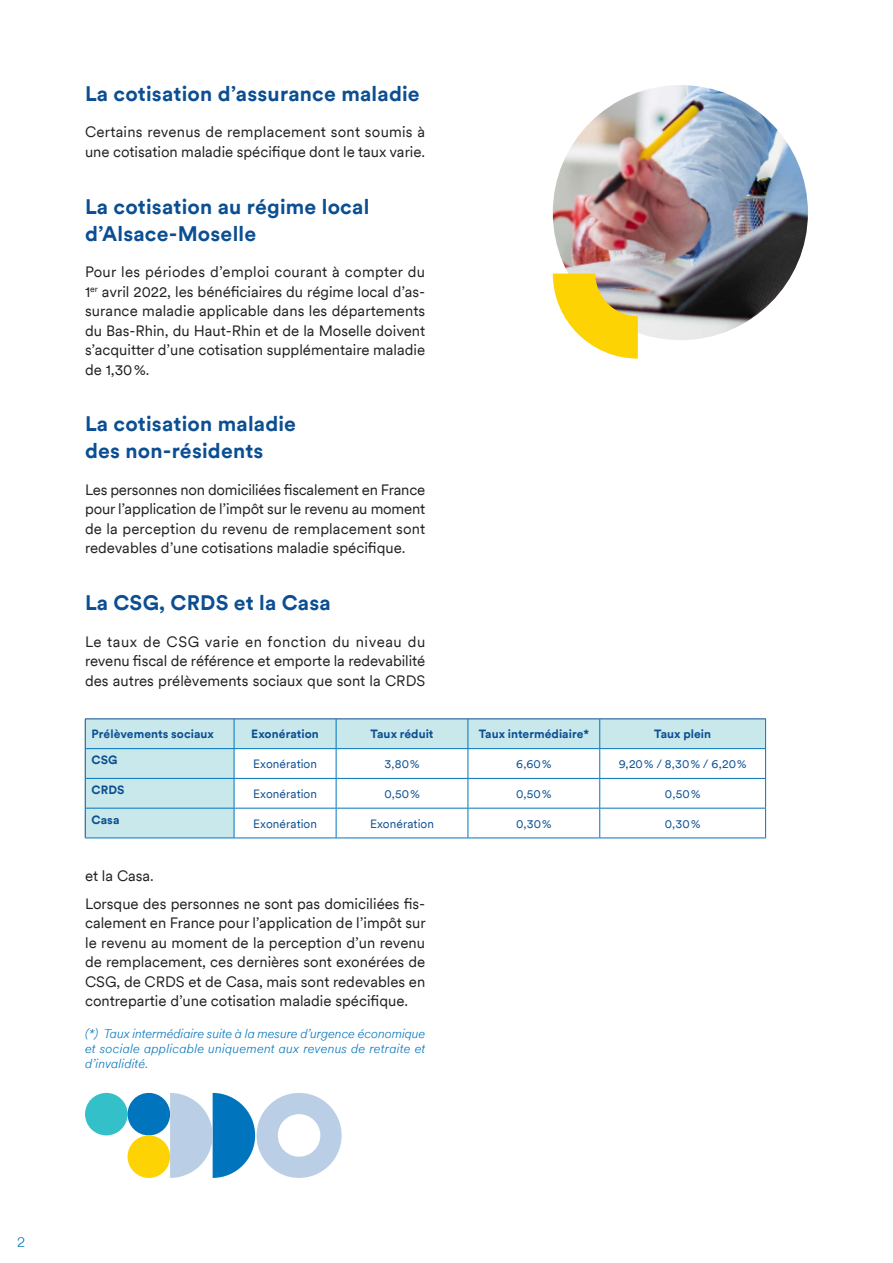
<style>
.page{position:relative;width:893px;height:1263px;background:#fff}
.page>*{position:absolute;margin:0;border:0;box-sizing:border-box;transform-origin:0 0}
.Titre_H2{font:700 21px/27px "Circular";letter-spacing:.01em;color:#0b4e92}
.Texte{font:15px/19.5px "Circular";color:#231f20;text-align:justify}
.t1{font:300 15px "Circular";color:#0075bd}
.Notes{font:italic 300 12.75px/15px "Circular";letter-spacing:.015em;color:#0075bd;text-align:justify}
.Tableau_1{font:12px "Circular";letter-spacing:.005em;color:#0b4e92}
.Tableau_1-2{font:700 12px "Circular";letter-spacing:.005em;color:#0b4e92}
</style>
<div class="page">
<svg style="left:86px;top:720px;width:679px;height:117px"></svg>
<hr style="left:85px;top:719px;width:1px;height:30px;background:#0b4e92">
<hr style="left:85px;top:719px;width:149px;height:1px;background:#0b4e92">
<hr style="left:234px;top:719px;width:102px;height:1px;background:#0b4e92">
<hr style="left:336px;top:719px;width:132px;height:1px;background:#0b4e92">
<hr style="left:468px;top:719px;width:132px;height:1px;background:#0b4e92">
<hr style="left:600px;top:719px;width:166px;height:1px;background:#0b4e92">
<svg style="left:85px;top:749px;width:1px;height:29px"></svg>
<hr style="left:85px;top:778px;width:1px;height:30px;background:#0b4e92">
<svg style="left:85px;top:809px;width:1px;height:28px"></svg>
<hr style="left:85px;top:748px;width:149px;height:1px;background:#0075bd">
<hr style="left:85px;top:778px;width:149px;height:1px;background:#0075bd">
<hr style="left:85px;top:808px;width:149px;height:1px;background:#0075bd">
<hr style="left:85px;top:837px;width:149px;height:1px;background:#0075bd">
<svg style="left:234px;top:719px;width:1px;height:118px"></svg>
<hr style="left:234px;top:748px;width:102px;height:1px;background:#0075bd">
<hr style="left:336px;top:748px;width:132px;height:1px;background:#0075bd">
<hr style="left:468px;top:748px;width:132px;height:1px;background:#0075bd">
<hr style="left:600px;top:748px;width:166px;height:1px;background:#0075bd">
<svg style="left:336px;top:719px;width:1px;height:118px"></svg>
<svg style="left:468px;top:719px;width:1px;height:118px"></svg>
<svg style="left:599px;top:719px;width:1px;height:118px"></svg>
<svg style="left:765px;top:719px;width:1px;height:118px"></svg>
<hr style="left:234px;top:778px;width:102px;height:1px;background:#0075bd">
<hr style="left:336px;top:778px;width:132px;height:1px;background:#0075bd">
<hr style="left:468px;top:778px;width:132px;height:1px;background:#0075bd">
<hr style="left:600px;top:778px;width:166px;height:1px;background:#0075bd">
<hr style="left:234px;top:808px;width:102px;height:1px;background:#0075bd">
<hr style="left:336px;top:808px;width:132px;height:1px;background:#0075bd">
<hr style="left:468px;top:808px;width:132px;height:1px;background:#0075bd">
<hr style="left:600px;top:808px;width:166px;height:1px;background:#0075bd">
<hr style="left:234px;top:837px;width:102px;height:1px;background:#0075bd">
<hr style="left:336px;top:837px;width:132px;height:1px;background:#0075bd">
<hr style="left:468px;top:837px;width:132px;height:1px;background:#0075bd">
<hr style="left:600px;top:837px;width:166px;height:1px;background:#0075bd">
<img style="left:553px;top:85px;width:255px;height:255px;border-radius:128px">
<svg style="left:553px;top:274px;width:85px;height:85px"></svg>
<div style="left:128px;top:1093px;width:42px;height:42px;background:#0075bd;border-radius:21px"></div>
<svg style="left:85px;top:1093px;width:44px;height:42px"></svg>
<div style="left:128px;top:1135px;width:42px;height:43px;background:#fed304;border-radius:21px"></div>
<svg style="left:170px;top:1093px;width:172px;height:85px"></svg>
<h2 class="Titre_H2" style="left:85px;top:79px;width:336px">La cotisation d’assurance maladie</h2>
<p class="Texte" style="left:85px;top:122px;width:342px">Certains revenus de remplacement sont soumis à une cotisation maladie spécifique dont le taux varie.</p>
<h2 class="Titre_H2" style="left:85px;top:192px;width:286px">La cotisation au régime local d’Alsace-Moselle</h2>
<p class="Texte" style="left:85px;top:261px;width:342px">Pour les périodes d’emploi courant à compter du 1<sup>er</sup> avril 2022, les bénéficiaires du régime local d’as&shy;surance maladie applicable dans les départements du Bas-Rhin, du Haut-Rhin et de la Moselle doivent s’acquitter d’une cotisation supplémentaire maladie de 1,30%.</p>
<h2 class="Titre_H2" style="left:85px;top:410px;width:213px">La cotisation maladie des non-résidents</h2>
<p class="Texte" style="left:85px;top:479px;width:342px">Les personnes non domiciliées fiscalement en France pour l’application de l’impôt sur le revenu au moment de la perception du revenu de remplacement sont redevables d’une cotisations maladie spécifique.</p>
<h2 class="Titre_H2" style="left:85px;top:588px;width:247px">La CSG, CRDS et la Casa</h2>
<p class="Texte" style="left:85px;top:631px;width:342px">Le taux de CSG varie en fonction du niveau du revenu fiscal de référence et emporte la redevabilité des autres prélèvements sociaux que sont la CRDS</p>
<p class="Tableau_1-2" style="left:92px;top:726px;width:124px">Prélèvements sociaux</p>
<p class="Tableau_1-2" style="left:251px;top:726px;width:69px">Exonération</p>
<p class="Tableau_1-2" style="left:371px;top:726px;width:64px">Taux réduit</p>
<p class="Tableau_1-2" style="left:479px;top:726px;width:112px">Taux intermédiaire*</p>
<p class="Tableau_1-2" style="left:654px;top:726px;width:58px">Taux plein</p>
<p class="Tableau_1-2" style="left:92px;top:751px;width:28px">CSG</p>
<p class="Tableau_1" style="left:253px;top:756px;width:66px">Exonération</p>
<p class="Tableau_1" style="left:384px;top:756px;width:37px">3,80%</p>
<p class="Tableau_1" style="left:516px;top:756px;width:37px">6,60%</p>
<p class="Tableau_1" style="left:619px;top:756px;width:129px">9,20% / 8,30% / 6,20%</p>
<p class="Tableau_1-2" style="left:92px;top:781px;width:34px">CRDS</p>
<p class="Tableau_1" style="left:253px;top:785px;width:66px">Exonération</p>
<p class="Tableau_1" style="left:384px;top:785px;width:37px">0,50%</p>
<p class="Tableau_1" style="left:516px;top:785px;width:37px">0,50%</p>
<p class="Tableau_1" style="left:665px;top:785px;width:37px">0,50%</p>
<p class="Tableau_1-2" style="left:92px;top:811px;width:29px">Casa</p>
<p class="Tableau_1" style="left:253px;top:815px;width:66px">Exonération</p>
<p class="Tableau_1" style="left:370px;top:815px;width:66px">Exonération</p>
<p class="Tableau_1" style="left:516px;top:815px;width:37px">0,30%</p>
<p class="Tableau_1" style="left:665px;top:815px;width:37px">0,30%</p>
<p class="Texte" style="left:85px;top:865px;width:70px">et la Casa.</p>
<p class="Texte" style="left:85px;top:893px;width:342px">Lorsque des personnes ne sont pas domiciliées fis&shy;calement en France pour l’application de l’impôt sur le revenu au moment de la perception d’un revenu de remplacement, ces dernières sont exonérées de CSG, de CRDS et de Casa, mais sont redevables en contrepartie d’une cotisation maladie spécifique.</p>
<p class="Notes" style="left:85px;top:1026px;width:342px">(*) Taux intermédiaire suite à la mesure d’urgence économique et sociale applicable uniquement aux revenus de retraite et d’invalidité.</p>
<p class="t1" style="left:17px;top:1232px;width:10px">2</p>
</div>
